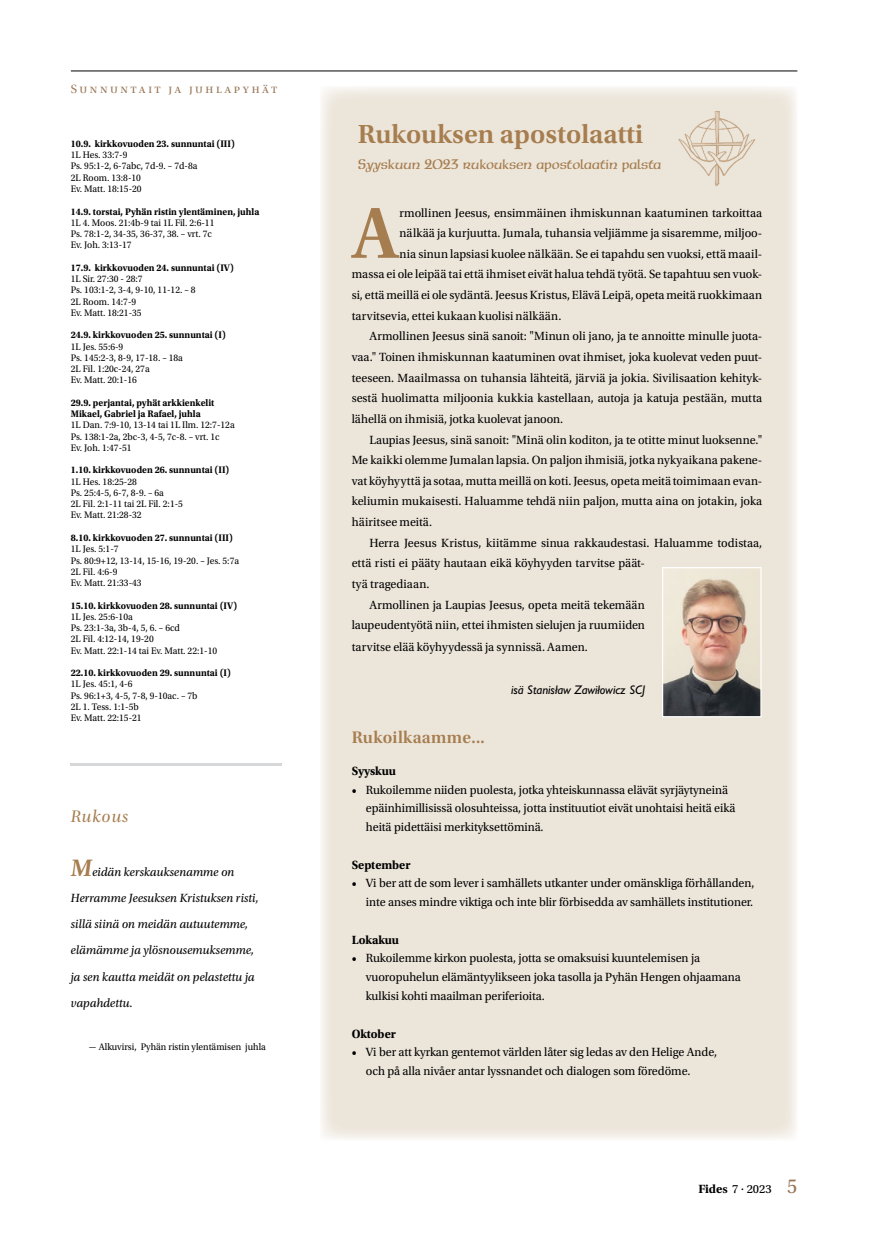
<style>
.page{position:relative;width:886px;height:1241px;background:#fff}
.page>*{position:absolute;margin:0;border:0;box-sizing:border-box;transform-origin:0 0}
.t1{font:600 75.62px "Utopia Std";color:#a67d4e;scale:.96 1}
.t2{font:600 27.5px "Utopia Std";color:#a67d4e}
.t3{font:17.5px "Utopia Std Semibold Subh";letter-spacing:.02em;color:#a67d4e}
.t4{font:17.5px "Utopia Std Subh It";color:#a67d4e}
.t5{font:13.75px "Neue Hammer Unziale LT Std";letter-spacing:-.02em;color:#a67d4e;scale:.83 1}
.t6{font:12.5px/18.8px "Utopia Std";letter-spacing:-.005em;color:#000}
.t7{font:italic 12.5px/26.2px "Utopia Std";letter-spacing:-.005em;color:#000}
.t8{font:12.5px "Utopia Std";letter-spacing:.015em;color:#000}
.t9{font:700 12.5px "Utopia Std";letter-spacing:-.005em;color:#000}
.t10{font:italic 12.5px "Gill Sans Std";color:#000}
.t11{font:12.5px "Utopia Std Subh";letter-spacing:.2em;color:#997655}
.t12{font:12.5px "Utopia Std Capt";color:#000}
.t13{font:10px/11.2px "Utopia Std";color:#000;scale:.95 1}
.t14{font:700 10px/11.2px "Utopia Std";color:#000;scale:.95 1}
.t15{font:10px "Utopia Std";color:#000;scale:1.75 1}
.s1{font-weight:600;font-size:25px;color:#a67d4e}
.s2{font-family:"Utopia Std";font-weight:700}
.s3{font-family:"Utopia Std";font-weight:600}
.s4{font-family:"Utopia Std";font-size:21.25px;color:#997655}
</style>
<div class="page">
<hr style="left:71px;top:71px;width:726px;height:1px;background:#000">
<div style="left:320px;top:86px;width:477px;height:1054px;background:#ece5da"></div>
<img style="left:664px;top:578px;width:95px;height:137px">
<div style="left:662px;top:567px;width:99px;height:150px;border:1px solid #fff"></div>
<hr style="left:71px;top:763px;width:211px;height:3px;background:#d6d8d9">
<img style="left:678px;top:111px;width:78px;height:75px">
<p class="t11" style="left:71px;top:83px;width:208px">Sunnuntait ja juhlapyhät</p>
<p class="t14" style="left:71px;top:138px;width:174px">10.9. kirkkovuoden 23. sunnuntai (III)</p>
<p class="t13" style="left:71px;top:149px;width:135px">1L Hes. 33:7-9<br>Ps. 95:1-2, 6-7abc, 7d-9. – 7d-8a<br>2L Room. 13:8-10<br>Ev. Matt. 18:15-20</p>
<p class="t14" style="left:71px;top:206px;width:200px">14.9. torstai, Pyhän ristin ylentäminen, juhla</p>
<p class="t13" style="left:71px;top:217px;width:153px">1L 4. Moos. 21:4b-9 tai 1L Fil. 2:6-11<br>Ps. 78:1-2, 34-35, 36-37, 38. – vrt. 7c<br>Ev. Joh. 3:13-17</p>
<p class="t14" style="left:71px;top:262px;width:173px">17.9. kirkkovuoden 24. sunnuntai (IV)</p>
<p class="t13" style="left:71px;top:273px;width:133px">1L Sir. 27:30 - 28:7<br>Ps. 103:1-2, 3-4, 9-10, 11-12. – 8<br>2L Room. 14:7-9<br>Ev. Matt. 18:21-35</p>
<p class="t14" style="left:71px;top:329px;width:165px">24.9. kirkkovuoden 25. sunnuntai (I)</p>
<p class="t13" style="left:71px;top:341px;width:120px">1L Jes. 55:6-9<br>Ps. 145:2-3, 8-9, 17-18. – 18a<br>2L Fil. 1:20c-24, 27a<br>Ev. Matt. 20:1-16</p>
<p class="t14" style="left:71px;top:397px;width:153px">29.9. perjantai, pyhät arkkienkelit<br>Mikael, Gabriel ja Rafael, juhla</p>
<p class="t13" style="left:71px;top:419px;width:174px">1L Dan. 7:9-10, 13-14 tai 1L Ilm. 12:7-12a<br>Ps. 138:1-2a, 2bc-3, 4-5, 7c-8. – vrt. 1c<br>Ev. Joh. 1:47-51</p>
<p class="t14" style="left:71px;top:464px;width:168px">1.10. kirkkovuoden 26. sunnuntai (II)</p>
<p class="t13" style="left:71px;top:476px;width:120px">1L Hes. 18:25-28<br>Ps. 25:4-5, 6-7, 8-9. – 6a<br>2L Fil. 2:1-11 tai 2L Fil. 2:1-5<br>Ev. Matt. 21:28-32</p>
<p class="t14" style="left:71px;top:532px;width:172px">8.10. kirkkovuoden 27. sunnuntai (III)</p>
<p class="t13" style="left:71px;top:543px;width:179px">1L Jes. 5:1-7<br>Ps. 80:9+12, 13-14, 15-16, 19-20. – Jes. 5:7a<br>2L Fil. 4:6-9<br>Ev. Matt. 21:33-43</p>
<p class="t14" style="left:71px;top:599px;width:177px">15.10. kirkkovuoden 28. sunnuntai (IV)</p>
<p class="t13" style="left:71px;top:611px;width:156px">1L Jes. 25:6-10a<br>Ps. 23:1-3a, 3b-4, 5, 6. – 6cd<br>2L Fil. 4:12-14, 19-20<br>Ev. Matt. 22:1-14 tai Ev. Matt. 22:1-10</p>
<p class="t14" style="left:71px;top:667px;width:170px">22.10. kirkkovuoden 29. sunnuntai (I)</p>
<p class="t13" style="left:71px;top:678px;width:135px">1L Jes. 45:1, 4-6<br>Ps. 96:1+3, 4-5, 7-8, 9-10ac. – 7b<br>2L 1. Tess. 1:1-5b<br>Ev. Matt. 22:15-21</p>
<h3 class="t4" style="left:71px;top:807px;width:61px">Rukous</h3>
<p class="t7" style="left:71px;top:858px;width:191px"><span class="s1">M</span>eidän kerskauksenamme on<br>Herramme Jeesuksen Kristuksen risti, sillä siinä on meidän autuutemme, elämämme ja ylösnousemuksemme, ja sen kautta meidät on pelastettu ja vapahdettu.</p>
<p class="t15" style="left:89px;top:1040px;width:103px">– Alkuvirsi, Pyhän ristin ylentämisen juhla</p>
<h2 class="t2" style="left:358px;top:118px;width:287px">Rukouksen apostolaatti</h2>
<p class="t5" style="left:358px;top:156px;width:367px">Syyskuun 2023 rukouksen apostolaatin palsta</p>
<h1 class="t1" style="left:352px;top:190px;width:51px">A</h1>
<p class="t6" style="left:399px;top:203px;width:364px">rmollinen Jeesus, ensimmäinen ihmiskunnan kaatuminen tarkoittaa</p>
<p class="t6" style="left:399px;top:224px;width:364px">nälkää ja kurjuutta. Jumala, tuhansia veljiämme ja sisaremme, miljoo-</p>
<p class="t6" style="left:399px;top:244px;width:364px">nia sinun lapsiasi kuolee nälkään. Se ei tapahdu sen vuoksi, että maail-</p>
<p class="t6" style="left:352px;top:265px;width:412px">massa ei ole leipää tai että ihmiset eivät halua tehdä työtä. Se tapahtuu sen vuok-</p>
<p class="t6" style="left:352px;top:286px;width:412px">si, että meillä ei ole sydäntä. Jeesus Kristus, Elävä Leipä, opeta meitä ruokkimaan</p>
<p class="t8" style="left:352px;top:309px;width:211px">tarvitsevia, ettei kukaan kuolisi nälkään.</p>
<p class="t6" style="left:369px;top:327px;width:394px">Armollinen Jeesus sinä sanoit: "Minun oli jano, ja te annoitte minulle juota-</p>
<p class="t6" style="left:352px;top:348px;width:412px">vaa." Toinen ihmiskunnan kaatuminen ovat ihmiset, joka kuolevat veden puut-</p>
<p class="t6" style="left:352px;top:368px;width:412px">teeseen. Maailmassa on tuhansia lähteitä, järviä ja jokia. Sivilisaation kehityk-</p>
<p class="t6" style="left:352px;top:389px;width:412px">sestä huolimatta miljoonia kukkia kastellaan, autoja ja katuja pestään, mutta</p>
<p class="t6" style="left:352px;top:409px;width:213px">lähellä on ihmisiä, jotka kuolevat janoon.</p>
<p class="t6" style="left:369px;top:430px;width:394px">Laupias Jeesus, sinä sanoit: "Minä olin koditon, ja te otitte minut luoksenne."</p>
<p class="t6" style="left:352px;top:451px;width:412px">Me kaikki olemme Jumalan lapsia. On paljon ihmisiä, jotka nykyaikana pakene-</p>
<p class="t6" style="left:352px;top:471px;width:412px">vat köyhyyttä ja sotaa, mutta meillä on koti. Jeesus, opeta meitä toimimaan evan-</p>
<p class="t6" style="left:352px;top:492px;width:412px">keliumin mukaisesti. Haluamme tehdä niin paljon, mutta aina on jotakin, joka</p>
<p class="t6" style="left:352px;top:513px;width:82px">häiritsee meitä.</p>
<p class="t6" style="left:369px;top:533px;width:394px">Herra Jeesus Kristus, kiitämme sinua rakkaudestasi. Haluamme todistaa,</p>
<p class="t6" style="left:352px;top:554px;width:295px">että risti ei pääty hautaan eikä köyhyyden tarvitse päät-</p>
<p class="t6" style="left:352px;top:574px;width:79px">tyä tragediaan.</p>
<p class="t6" style="left:369px;top:595px;width:277px">Armollinen ja Laupias Jeesus, opeta meitä tekemään</p>
<p class="t6" style="left:352px;top:616px;width:295px">laupeudentyötä niin, ettei ihmisten sielujen ja ruumiiden</p>
<p class="t6" style="left:352px;top:637px;width:238px">tarvitse elää köyhyydessä ja synnissä. Aamen.</p>
<p class="t10" style="left:511px;top:683px;width:135px">isä Stanisław Zawiłowicz SCJ</p>
<h3 class="t3" style="left:352px;top:727px;width:135px">Rukoilkaamme...</h3>
<p class="t9" style="left:352px;top:763px;width:46px">Syyskuu</p>
<p class="t6" style="left:366px;top:780px;width:371px;text-indent:-14px">• Rukoilemme niiden puolesta, jotka yhteiskunnassa elävät syrjäytyneinä epäinhimillisissä olosuhteissa, jotta instituutiot eivät unohtaisi heitä eikä heitä pidettäisi merkityksettöminä.</p>
<p class="t9" style="left:352px;top:857px;width:60px">September</p>
<p class="t6" style="left:352px;top:874px;width:404px;text-align:right">• Vi ber att de som lever i samhällets utkanter under omänskliga förhållanden, inte anses mindre viktiga och inte blir förbisedda av samhällets institutioner.</p>
<p class="t9" style="left:352px;top:932px;width:49px">Lokakuu</p>
<p class="t6" style="left:366px;top:949px;width:376px;text-indent:-14px">• Rukoilemme kirkon puolesta, jotta se omaksuisi kuuntelemisen ja vuoropuhelun elämäntyylikseen joka tasolla ja Pyhän Hengen ohjaamana kulkisi kohti maailman periferioita.</p>
<p class="t9" style="left:352px;top:1025px;width:46px">Oktober</p>
<p class="t6" style="left:366px;top:1042px;width:353px;text-indent:-14px">• Vi ber att kyrkan gentemot världen låter sig ledas av den Helige Ande, och på alla nivåer antar lyssnandet och dialogen som föredöme.</p>
<p class="t12" style="left:698px;top:1181px;width:100px"><span class="s2">Fide</span><span class="s3">s</span> 7 . 2023 <span class="s4">5</span></p>
</div>
